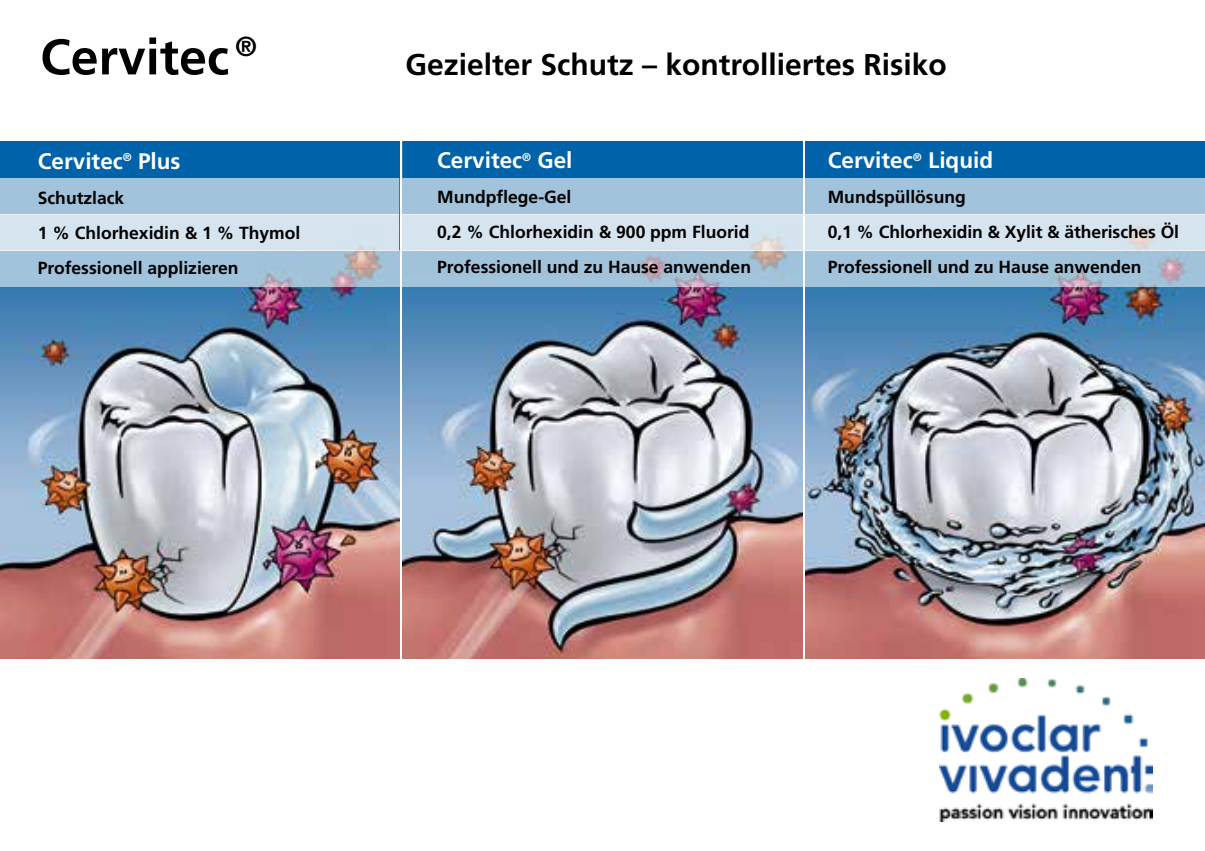
<style>
.page{position:relative;width:1205px;height:851px;background:#fff}
.page>*{position:absolute;margin:0;border:0;box-sizing:border-box;transform-origin:0 0}
.t1{font:700 50px "Frutiger";color:#000}
.t2{font:700 30px "Frutiger";color:#000}
.t3{font:700 22.5px "Frutiger";color:#fff}
.t4{font:700 17.5px/35px "Frutiger";color:#000}
</style>
<div class="page">
<img style="left:940px;top:678px;width:212px;height:143px">
<img style="left:0;top:141px;width:399px;height:517px">
<img style="left:403px;top:177px;width:399px;height:481px">
<img style="left:806px;top:177px;width:399px;height:481px">
<div style="left:0;top:142px;width:399px;height:36px;background:#0062a9"></div>
<div style="left:0;top:178px;width:399px;height:36px;background:#a1c3db"></div>
<svg style="left:0;top:251px;width:399px;height:36px;background:#a3c0d6"></svg>
<div style="left:0;top:214px;width:399px;height:37px;background:#d5e4ef"></div>
<div style="left:403px;top:178px;width:399px;height:36px;background:#a1c3db"></div>
<svg style="left:403px;top:251px;width:399px;height:36px;background:#a3c0d6"></svg>
<div style="left:403px;top:214px;width:399px;height:37px;background:#d5e4ef"></div>
<div style="left:806px;top:178px;width:399px;height:36px;background:#a1c3db"></div>
<svg style="left:806px;top:251px;width:399px;height:36px;background:#a2c1d8"></svg>
<div style="left:806px;top:214px;width:399px;height:37px;background:#d5e4ef"></div>
<div style="left:403px;top:141px;width:399px;height:36px;background:#0062a9"></div>
<div style="left:806px;top:141px;width:399px;height:36px;background:#0062a9"></div>
<h1 class="t1" style="left:40px;top:28px;width:219px">Cervitec <sup>®</sup></h1>
<p class="t3" style="left:38px;top:148px;width:144px">Cervitec<sup>®</sup> Plus</p>
<p class="t4" style="left:38px;top:180px;width:264px">Schutzlack<br>1 % Chlorhexidin &amp; 1 % Thymol<br>Professionell applizieren</p>
<h2 class="t2" style="left:405px;top:46px;width:543px">Gezielter Schutz – kontrolliertes Risiko</h2>
<p class="t3" style="left:437px;top:147px;width:137px">Cervitec<sup>®</sup> Gel</p>
<p class="t4" style="left:437px;top:180px;width:315px">Mundpflege-Gel<br>0,2 % Chlorhexidin &amp; 900 ppm Fluorid<br>Professionell und zu Hause anwenden</p>
<p class="t3" style="left:828px;top:147px;width:167px">Cervitec<sup>®</sup> Liquid</p>
<p class="t4" style="left:828px;top:180px;width:353px">Mundspüllösung<br>0,1 % Chlorhexidin &amp; Xylit &amp; ätherisches Öl<br>Professionell und zu Hause anwenden</p>
</div>
